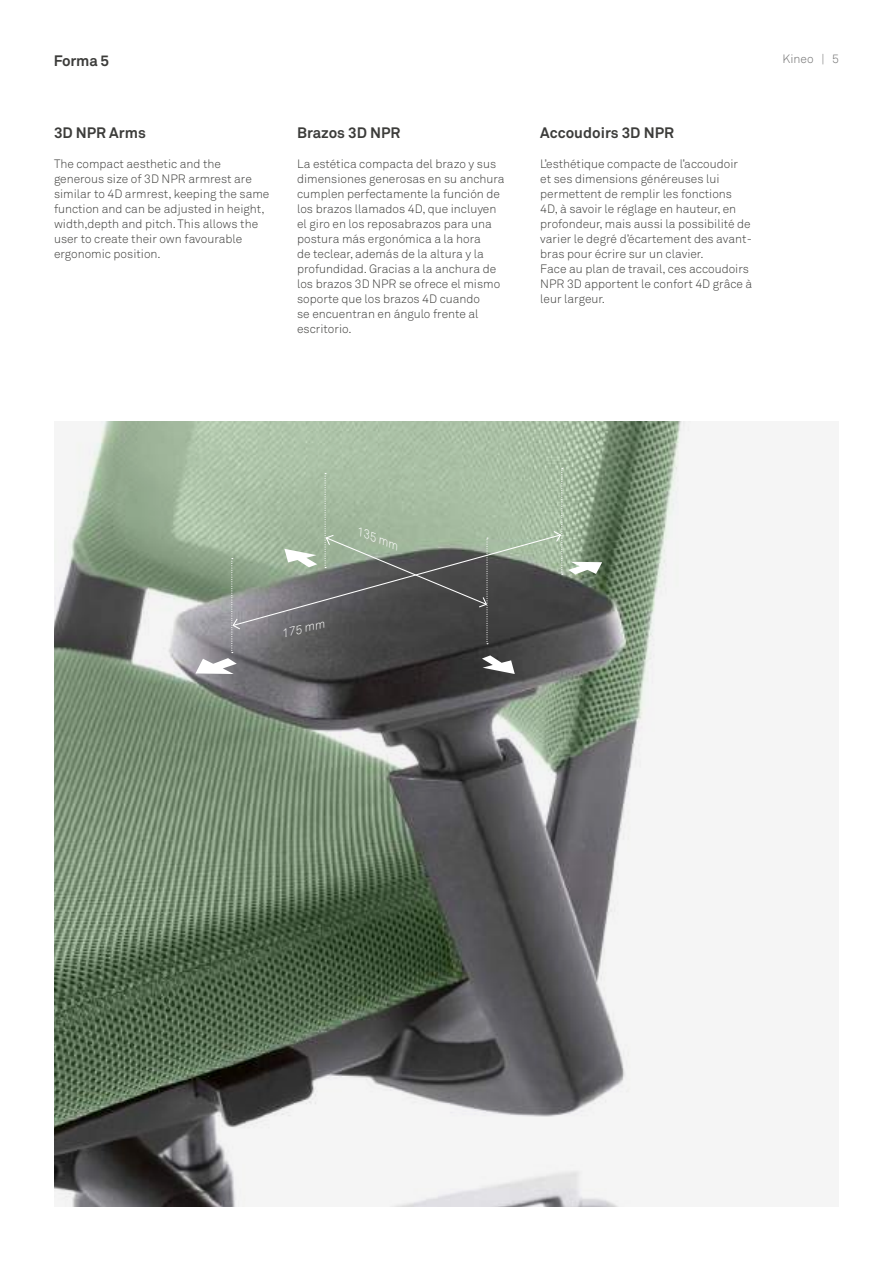
<style>
.page{position:relative;width:893px;height:1263px;background:#fff}
.page>*{position:absolute;margin:0;border:0;box-sizing:border-box;transform-origin:0 0}
.t1{font:700 15px "Akkurat";color:#3c3c3a}
.t2{font:300 12px/15px "Akkurat";color:#3c3c3a}
.t3{font:italic 300 12px "Akkurat";color:#fff}
.t4{font:300 12px "Akkurat";color:#6e6e6e}
</style>
<div class="page">
<img style="left:54px;top:421px;width:637px;height:785px">
<svg style="left:195px;top:468px;width:407px;height:206px;background:#7e887c"></svg>
<p class="t1" style="left:54px;top:51px;width:57px">Forma 5</p>
<p class="t1" style="left:54px;top:123px;width:93px">3D NPR Arms</p>
<p class="t2" style="left:54px;top:156px;width:217px">The compact aesthetic and the generous size of 3D NPR armrest are similar to 4D armrest, keeping the same function and can be adjusted in height, width,depth and pitch. This allows the user to create their own favourable ergonomic position.</p>
<p class="t1" style="left:297px;top:123px;width:105px">Brazos 3D NPR</p>
<p class="t2" style="left:297px;top:156px;width:209px">La estética compacta del brazo y sus dimensiones generosas en su anchura cumplen perfectamente la función de los brazos llamados 4D, que incluyen el giro en los reposabrazos para una postura más ergonómica a la hora<br>de teclear, además de la altura y la profundidad. Gracias a la anchura de los brazos 3D NPR se ofrece el mismo soporte que los brazos 4D cuando<br>se encuentran en ángulo frente al escritorio.</p>
<p class="t1" style="left:540px;top:123px;width:135px">Accoudoirs 3D NPR</p>
<p class="t2" style="left:540px;top:156px;width:214px">L’esthétique compacte de l’accoudoir<br>et ses dimensions généreuses lui permettent de remplir les fonctions 4D, à savoir le réglage en hauteur, en profondeur, mais aussi la possibilité de varier le degré d’écartement des avant&shy;bras pour écrire sur un clavier.<br>Face au plan de travail, ces accoudoirs NPR 3D apportent le confort 4D grâce à leur largeur.</p>
<p class="t4" style="left:783px;top:51px;width:58px">Kineo | 5</p>
<p class="t3" style="left:280px;top:627px;width:46px;rotate:-15deg">175 mm</p>
<p class="t3" style="left:362px;top:524px;width:46px;rotate:23deg">135 mm</p>
</div>
